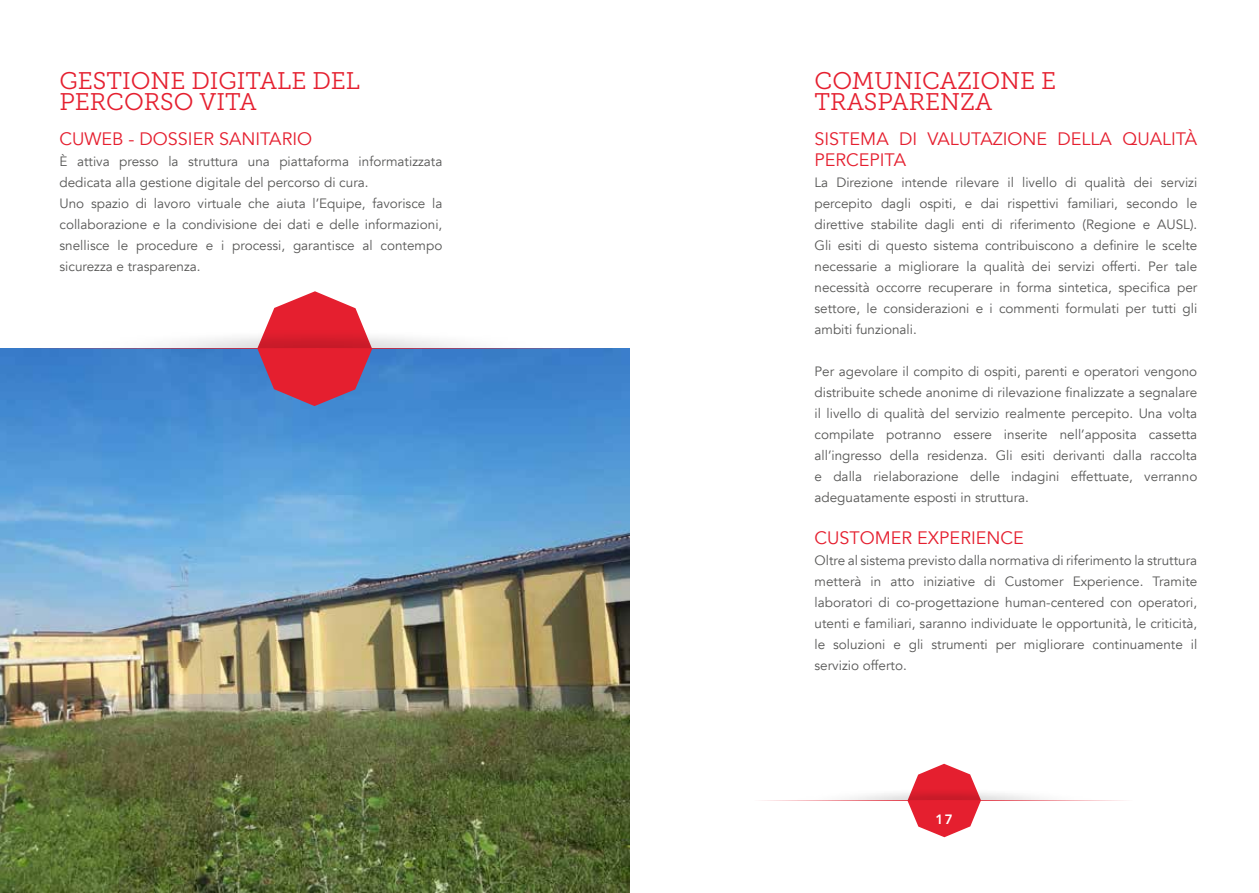
<style>
.page{position:relative;width:1259px;height:893px;background:#fff}
.page>*{position:absolute;margin:0;border:0;box-sizing:border-box;transform-origin:0 0}
.t1{font:24px/21px "Museo Slab 300";color:#e51f2f}
.t2{font:18px/21px "Avenir";color:#e51f2f}
.t3{font:13.5px/21px "Avenir";color:#575756;text-align:justify}
.t4{font:800 13.5px "Avenir";color:#fff}
</style>
<div class="page">
<svg style="left:907px;top:764px;width:74px;height:73px"></svg>
<img style="left:849px;top:785px;width:191px;height:15px">
<hr style="left:754px;top:800px;width:380px;height:1px;background:#e51f2f">
<img style="left:0;top:349px;width:629px;height:544px">
<svg style="left:257px;top:291px;width:115px;height:115px"></svg>
<img style="left:164px;top:324px;width:302px;height:24px">
<hr style="left:18px;top:348px;width:593px;height:1px;background:#e51f2f">
<h1 class="t1" style="left:60px;top:70px;width:302px">GESTIONE DIGITALE DEL<br>PERCORSO VITA</h1>
<h2 class="t2" style="left:60px;top:129px;width:254px">CUWEB - DOSSIER SANITARIO</h2>
<p class="t3" style="left:60px;top:151px;width:384px;text-align:left">È attiva presso la struttura una piattaforma informatizzata dedicata alla gestione digitale del percorso di cura.<br>Uno spazio di lavoro virtuale che aiuta l’Equipe, favorisce la collaborazione e la condivisione dei dati e delle informazioni, snellisce le procedure e i processi, garantisce al contempo sicurezza e trasparenza.</p>
<h1 class="t1" style="left:814px;top:70px;width:243px">COMUNICAZIONE E<br>TRASPARENZA</h1>
<h2 class="t2" style="left:814px;top:129px;width:384px">SISTEMA DI VALUTAZIONE DELLA QUALITÀ<br>PERCEPITA</h2>
<p class="t3" style="left:814px;top:172px;width:384px">La Direzione intende rilevare il livello di qualità dei servizi percepito dagli ospiti, e dai rispettivi familiari, secondo le direttive stabilite dagli enti di riferimento (Regione e AUSL).<br>Gli esiti di questo sistema contribuiscono a definire le scelte necessarie a migliorare la qualità dei servizi offerti. Per tale necessità occorre recuperare in forma sintetica, specifica per settore, le considerazioni e i commenti formulati per tutti gli ambiti funzionali.</p>
<p class="t3" style="left:814px;top:361px;width:384px">Per agevolare il compito di ospiti, parenti e operatori vengono distribuite schede anonime di rilevazione finalizzate a segnalare il livello di qualità del servizio realmente percepito. Una volta compilate potranno essere inserite nell’apposita cassetta all’ingresso della residenza. Gli esiti derivanti dalla raccolta e dalla rielaborazione delle indagini effettuate, verranno adeguatamente esposti in struttura.</p>
<h2 class="t2" style="left:814px;top:528px;width:211px">CUSTOMER EXPERIENCE</h2>
<p class="t3" style="left:814px;top:550px;width:384px">Oltre al sistema previsto dalla normativa di riferimento la struttura metterà in atto iniziative di Customer Experience. Tramite laboratori di co-progettazione human-centered con operatori, utenti e familiari, saranno individuate le opportunità, le criticità, le soluzioni e gli strumenti per migliorare continuamente il servizio offerto.</p>
<p class="t4" style="left:935px;top:809px;width:19px">17</p>
</div>
